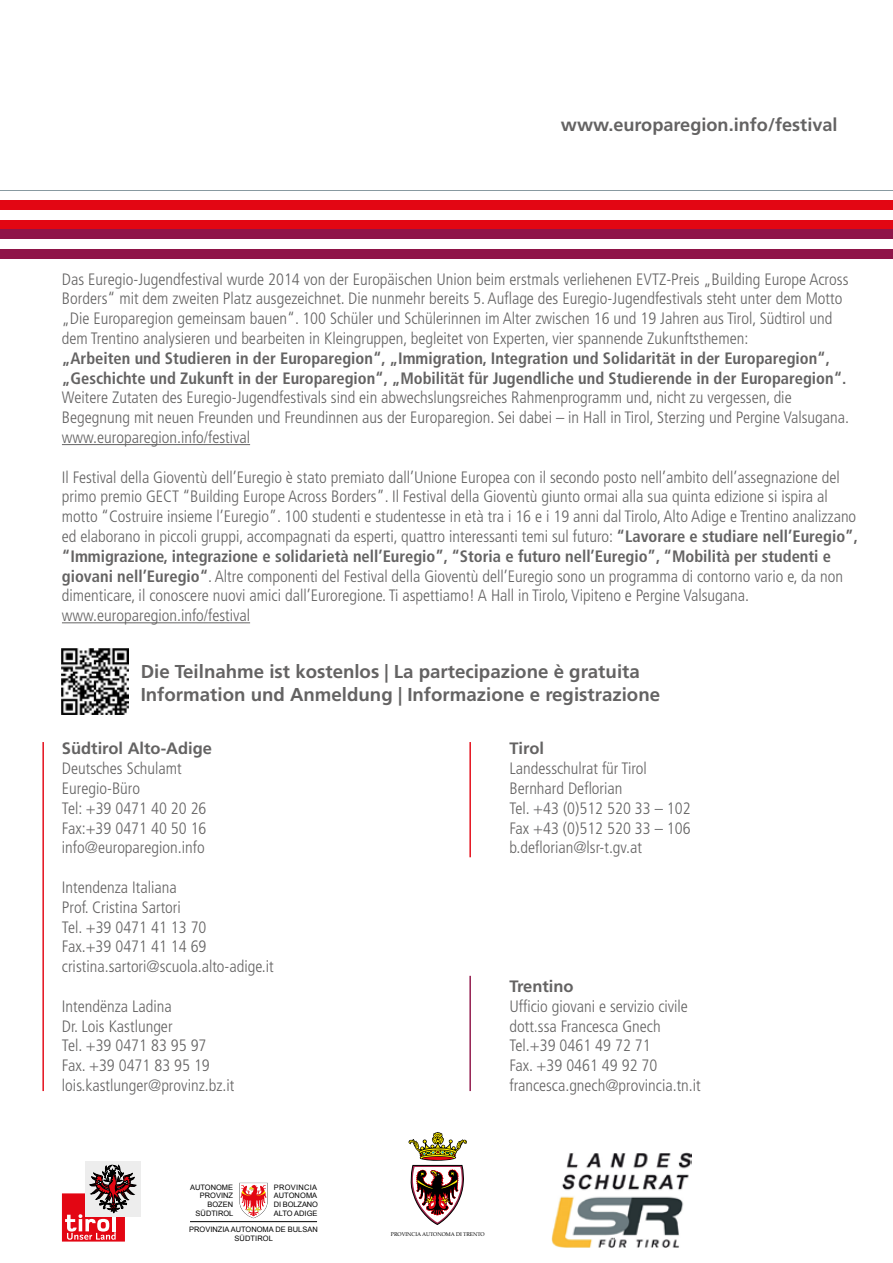
<style>
.page{position:relative;width:893px;height:1263px;background:#fff}
.page>*{position:absolute;margin:0;border:0;box-sizing:border-box;transform-origin:0 0}
.t1{font:700 18.6px "Frutiger LT Std";color:#646363}
.t2{font:700 18.15px "Frutiger LT Std";color:#646363}
.t3{font:300 condensed 16.5px/19.8px "Frutiger LT Std";color:#646363}
.t4{font:700 condensed 16.5px/19.8px "Frutiger LT Std";color:#646363}
.t5{font:700 16.5px "Frutiger LT Std";color:#646363}
.t6{font:7.5px/9px "Arial";color:#000;text-align:right}
.t7{font:5.25px "Palatino";color:#000}
.s1{font-weight:700}
</style>
<div class="page">
<div style="left:0;top:200px;width:893px;height:12px;background:#e30613"></div>
<div style="left:0;top:210px;width:893px;height:11px;background:#fff"></div>
<div style="left:0;top:220px;width:893px;height:11px;background:#e30613"></div>
<div style="left:0;top:230px;width:893px;height:11px;background:#8f1448"></div>
<div style="left:0;top:239px;width:893px;height:12px;background:#fff"></div>
<div style="left:0;top:249px;width:893px;height:10px;background:#8f1448"></div>
<hr style="left:0;top:190px;width:893px;height:1px;background:#889aa1">
<hr style="left:62px;top:444px;width:188px;height:1px;background:#646363">
<hr style="left:62px;top:622px;width:188px;height:1px;background:#646363">
<hr style="left:42px;top:742px;width:2px;height:349px;background:#e30613">
<hr style="left:469px;top:976px;width:2px;height:115px;background:#8f1448">
<hr style="left:469px;top:742px;width:2px;height:115px;background:#e30613">
<img style="left:551px;top:1153px;width:140px;height:94px">
<img style="left:409px;top:1132px;width:58px;height:93px">
<hr style="left:190px;top:1221px;width:127px;height:1px;background:#000">
<svg style="left:239px;top:1183px;width:29px;height:35px"></svg>
<div style="left:85px;top:1161px;width:55px;height:55px;background:#ededed"></div>
<svg style="left:62px;top:1164px;width:74px;height:77px"></svg>
<img style="left:62px;top:648px;width:66px;height:66px">
<p class="t2" style="left:561px;top:114px;width:278px">www.europaregion.info/festival</p>
<p class="t3" style="left:62px;top:269px;width:788px">Das Euregio-Jugendfestival wurde 2014 von der Europäischen Union beim erstmals verliehenen EVTZ-Preis „Building Europe Across Borders“ mit dem zweiten Platz ausgezeichnet. Die nunmehr bereits 5. Auflage des Euregio-Jugendfestivals steht unter dem Motto „Die Europaregion gemeinsam bauen“. 100 Schüler und Schülerinnen im Alter zwischen 16 und 19 Jahren aus Tirol, Südtirol und dem Trentino analysieren und bearbeiten in Kleingruppen, begleitet von Experten, vier spannende Zukunftsthemen:</p>
<p class="t4" style="left:62px;top:348px;width:786px">„Arbeiten und Studieren in der Europaregion“, „Immigration, Integration und Solidarität in der Europaregion“, „Geschichte und Zukunft in der Europaregion“, „Mobilität für Jugendliche und Studierende in der Europaregion“.</p>
<p class="t3" style="left:62px;top:388px;width:789px">Weitere Zutaten des Euregio-Jugendfestivals sind ein abwechslungsreiches Rahmenprogramm und, nicht zu vergessen, die<br>Begegnung mit neuen Freunden und Freundinnen aus der Europaregion. Sei dabei – in Hall in Tirol, Sterzing und Pergine Valsugana. www.europaregion.info/festival</p>
<p class="t3" style="left:62px;top:467px;width:798px">Il Festival della Gioventù dell’Euregio è stato premiato dall’Unione Europea con il secondo posto nell’ambito dell’assegnazione del primo premio GECT “Building Europe Across Borders”. Il Festival della Gioventù giunto ormai alla sua quinta edizione si ispira al motto “Costruire insieme l’Euregio”. 100 studenti e studentesse in età tra i 16 e i 19 anni dal Tirolo, Alto Adige e Trentino analizzano ed elaborano in piccoli gruppi, accompagnati da esperti, quattro interessanti temi sul futuro: <span class="s1">“Lavorare e studiare nell’Euregio”, “Immigrazione, integrazione e solidarietà nell’Euregio”, “Storia e futuro nell’Euregio”, “Mobilità per studenti e giovani nell’Euregio“</span>. Altre componenti del Festival della Gioventù dell’Euregio sono un programma di contorno vario e, da non dimenticare, il conoscere nuovi amici dall’Euroregione. Ti aspettiamo! A Hall in Tirolo, Vipiteno e Pergine Valsugana. www.europaregion.info/festival</p>
<p class="t1" style="left:141px;top:660px;width:501px">Die Teilnahme ist kostenlos | La partecipazione è gratuita</p>
<p class="t1" style="left:141px;top:683px;width:521px">Information und Anmeldung | Informazione e registrazione</p>
<p class="t5" style="left:62px;top:739px;width:152px">Südtirol Alto-Adige</p>
<p class="t3" style="left:62px;top:759px;width:146px">Deutsches Schulamt<br>Euregio-Büro<br>Tel: +39 0471 40 20 26<br>Fax:+39 0471 40 50 16 info@europaregion.info</p>
<p class="t3" style="left:62px;top:878px;width:213px">Intendenza Italiana<br>Prof. Cristina Sartori<br>Tel. +39 0471 41 13 70<br>Fax.+39 0471 41 14 69 cristina.sartori@scuola.alto-adige.it</p>
<p class="t3" style="left:62px;top:996px;width:174px">Intendënza Ladina<br>Dr. Lois Kastlunger<br>Tel. +39 0471 83 95 97<br>Fax. +39 0471 83 95 19 lois.kastlunger@provinz.bz.it</p>
<p class="t6" style="left:190px;top:1182px;width:45px">AUTONOME<br>PROVINZ<br>BOZEN<br>SÜDTIROL</p>
<p class="t6" style="left:274px;top:1182px;width:46px;text-align:justify">PROVINCIA AUTONOMA DI BOLZANO ALTO ADIGE</p>
<p class="t6" style="left:189px;top:1225px;width:130px;text-align:center">PROVINZIA AUTONOMA DE BULSAN<br>SÜDTIROL</p>
<p class="t5" style="left:509px;top:739px;width:36px">Tirol</p>
<p class="t3" style="left:509px;top:759px;width:183px">Landesschulrat für Tirol<br>Bernhard Deflorian<br>Tel. +43 (0)512 520 33 – 102<br>Fax +43 (0)512 520 33 – 106 b.deflorian@lsr-t.gv.at</p>
<p class="t5" style="left:509px;top:976px;width:66px">Trentino</p>
<p class="t3" style="left:509px;top:996px;width:193px">Ufficio giovani e servizio civile dott.ssa Francesca Gnech<br>Tel.+39 0461 49 72 71<br>Fax. +39 0461 49 92 70 francesca.gnech@provincia.tn.it</p>
<p class="t7" style="left:391px;top:1229px;width:95px">PROVINCIA AUTONOMA DI TRENTO</p>
</div>
